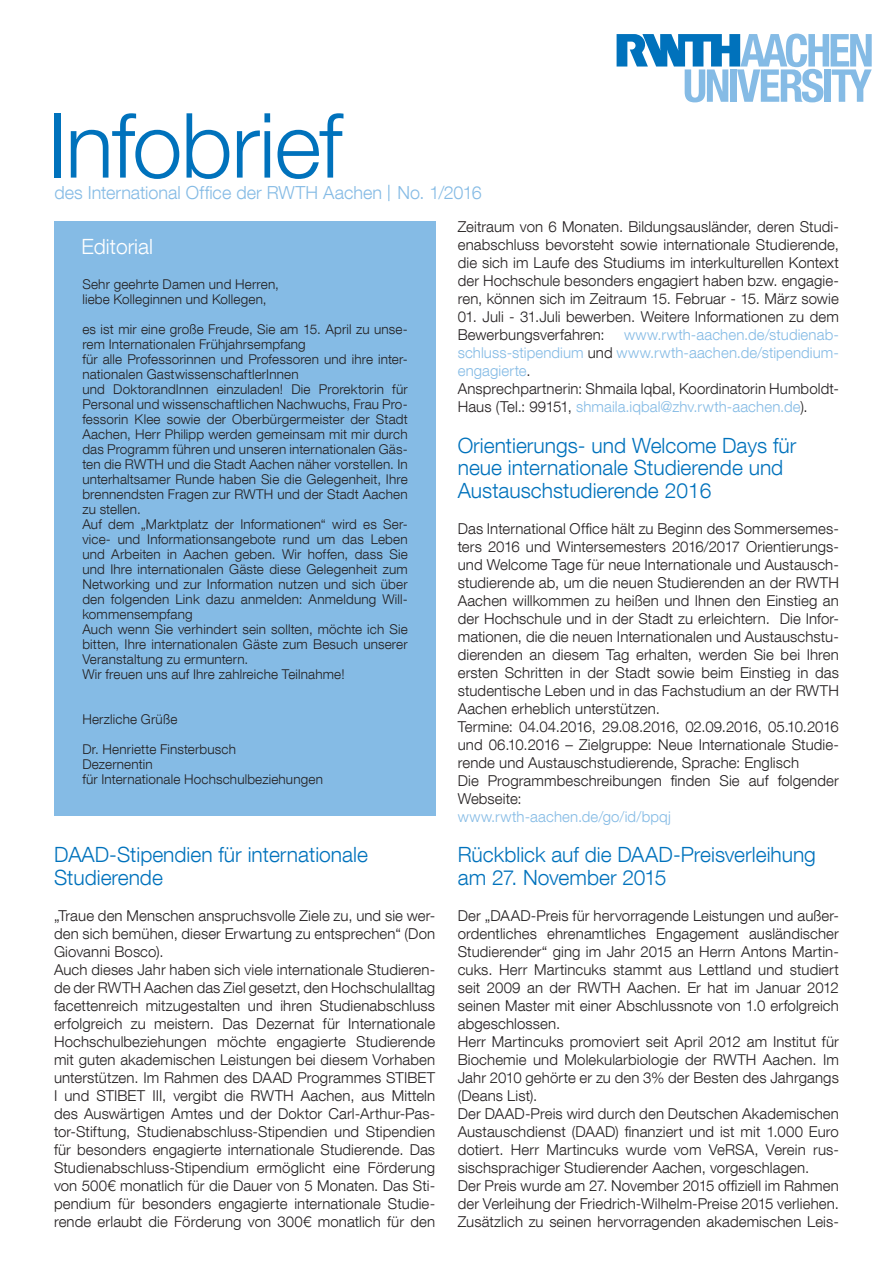
<style>
.page{position:relative;width:893px;height:1263px;background:#fff}
.page>*{position:absolute;margin:0;border:0;box-sizing:border-box;transform-origin:0 0}
.t1{font:300 90px "Helvetica Neue LT Com";letter-spacing:-.015em;color:#0072bc}
.t2{font:300 21px/22.5px "Helvetica Neue LT Com";color:#0072bc}
.t3{font:300 21px "Helvetica Neue LT Com";color:#fff}
.t4{font:300 18px "Helvetica Neue LT Com";color:#85bbe5}
.t5{font:300 15px/18px "Helvetica Neue LT Com";letter-spacing:.01em;color:#231f20}
.t6{font:300 15px/18px "Helvetica Neue LT Com";letter-spacing:.01em;color:#85bbe5}
.t7{font:300 13.5px/15px "Helvetica Neue LT Com";letter-spacing:.01em;color:#231f20}
.s1{color:#231f20}
</style>
<div class="page">
<div style="left:54px;top:222px;width:382px;height:594px;background:#85bbe5"></div>
<svg style="left:617px;top:34px;width:255px;height:68px"></svg>
<svg style="left:388px;top:185px;width:1px;height:16px"></svg>
<h1 class="t1" style="left:47px;top:91px;width:297px">Infobrief</h1>
<p class="t4" style="left:54px;top:182px;width:429px">des International Office der RWTH Aachen No. 1/2016</p>
<h2 class="t3" style="left:81px;top:234px;width:73px">Editorial</h2>
<p class="t7" style="left:82px;top:276px;width:198px">Sehr geehrte Damen und Herren, liebe Kolleginnen und Kollegen,</p>
<p class="t7" style="left:82px;top:321px;width:327px">es ist mir eine große Freude, Sie am 15. April zu unse&shy;rem Internationalen Frühjahrsempfang<br>für alle Professorinnen und Professoren und ihre inter&shy;nationalen GastwissenschaftlerInnen<br>und DoktorandInnen einzuladen! Die Prorektorin für Personal und wissenschaftlichen Nachwuchs, Frau Pro&shy;fessorin Klee sowie der Oberbürgermeister der Stadt Aachen, Herr Philipp werden gemeinsam mit mir durch das Programm führen und unseren internationalen Gäs&shy;ten die RWTH und die Stadt Aachen näher vorstellen. In unterhaltsamer Runde haben Sie die Gelegenheit, Ihre brennendsten Fragen zur RWTH und der Stadt Aachen zu stellen.<br>Auf dem „Marktplatz der Informationen“ wird es Ser&shy;vice- und Informationsangebote rund um das Leben und Arbeiten in Aachen geben. Wir hoffen, dass Sie und Ihre internationalen Gäste diese Gelegenheit zum Networking und zur Information nutzen und sich über den folgenden Link dazu anmelden: Anmeldung Will&shy;kommensempfang<br>Auch wenn Sie verhindert sein sollten, möchte ich Sie bitten, Ihre internationalen Gäste zum Besuch unserer Veranstaltung zu ermuntern.<br>Wir freuen uns auf Ihre zahlreiche Teilnahme!</p>
<p class="t7" style="left:82px;top:711px;width:96px">Herzliche Grüße</p>
<p class="t7" style="left:82px;top:741px;width:242px">Dr. Henriette Finsterbusch<br>Dezernentin<br>für Internationale Hochschulbeziehungen</p>
<h2 class="t2" style="left:54px;top:843px;width:315px">DAAD-Stipendien für internationale<br>Studierende</h2>
<p class="t5" style="left:54px;top:906px;width:383px">„Traue den Menschen anspruchsvolle Ziele zu, und sie wer&shy;den sich bemühen, dieser Erwartung zu entsprechen“ (Don Giovanni Bosco).<br>Auch dieses Jahr haben sich viele internationale Studieren&shy;de der RWTH Aachen das Ziel gesetzt, den Hochschulalltag facettenreich mitzugestalten und ihren Studienabschluss erfolgreich zu meistern. Das Dezernat für Internationale Hochschulbeziehungen möchte engagierte Studierende mit guten akademischen Leistungen bei diesem Vorhaben unterstützen. Im Rahmen des DAAD Programmes STIBET I und STIBET III, vergibt die RWTH Aachen, aus Mitteln des Auswärtigen Amtes und der Doktor Carl-Arthur-Pas&shy;tor-Stiftung, Studienabschluss-Stipendien und Stipendien für besonders engagierte internationale Studierende. Das Studienabschluss-Stipendium ermöglicht eine Förderung von 500€ monatlich für die Dauer von 5 Monaten. Das Sti&shy;pendium für besonders engagierte internationale Studie&shy;rende erlaubt die Förderung von 300€ monatlich für den</p>
<p class="t5" style="left:458px;top:218px;width:383px;text-align:justify">Zeitraum von 6 Monaten. Bildungsausländer, deren Studi&shy;enabschluss bevorsteht sowie internationale Studierende, die sich im Laufe des Studiums im interkulturellen Kontext der Hochschule besonders engagiert haben bzw. engagie&shy;ren, können sich im Zeitraum 15. Februar - 15. März sowie</p>
<p class="t5" style="left:458px;top:308px;width:383px">01. Juli - 31.Juli bewerben. Weitere Informationen zu dem<br>Bewerbungsverfahren:</p>
<p class="t6" style="left:458px;top:326px;width:383px;text-indent:166px">www.rwth-aachen.de/studienab&shy;schluss-stipendium <span class="s1">und</span> www.rwth-aachen.de/stipendium&shy;engagierte<span class="s1">.<br>Ansprechpartnerin: Shmaila Iqbal, Koordinatorin Humboldt-Haus (Tel.: 99151,</span> shmaila.iqbal@zhv.rwth-aachen.de<span class="s1">).</span></p>
<h2 class="t2" style="left:458px;top:434px;width:340px">Orientierungs- und Welcome Days für neue internationale Studierende und<br>Austauschstudierende 2016</h2>
<p class="t5" style="left:458px;top:519px;width:383px">Das International Office hält zu Beginn des Sommersemes&shy;ters 2016 und Wintersemesters 2016/2017 Orientierungs&shy;und Welcome Tage für neue Internationale und Austausch&shy;studierende ab, um die neuen Studierenden an der RWTH Aachen willkommen zu heißen und Ihnen den Einstieg an der Hochschule und in der Stadt zu erleichtern. Die Infor&shy;mationen, die die neuen Internationalen und Austauschstu&shy;dierenden an diesem Tag erhalten, werden Sie bei Ihren ersten Schritten in der Stadt sowie beim Einstieg in das studentische Leben und in das Fachstudium an der RWTH Aachen erheblich unterstützen.<br>Termine: 04.04.2016, 29.08.2016, 02.09.2016, 05.10.2016 und 06.10.2016 – Zielgruppe: Neue Internationale Studie&shy;rende und Austauschstudierende, Sprache: Englisch<br>Die Programmbeschreibungen finden Sie auf folgender Webseite:</p>
<p class="t6" style="left:458px;top:807px;width:215px">www.rwth-aachen.de/go/id/bpqj</p>
<h2 class="t2" style="left:458px;top:843px;width:360px">Rückblick auf die DAAD-Preisverleihung am 27. November 2015</h2>
<p class="t5" style="left:458px;top:906px;width:383px">Der „DAAD-Preis für hervorragende Leistungen und außer&shy;ordentliches ehrenamtliches Engagement ausländischer Studierender“ ging im Jahr 2015 an Herrn Antons Martin&shy;cuks. Herr Martincuks stammt aus Lettland und studiert seit 2009 an der RWTH Aachen. Er hat im Januar 2012 seinen Master mit einer Abschlussnote von 1.0 erfolgreich abgeschlossen.<br>Herr Martincuks promoviert seit April 2012 am Institut für Biochemie und Molekularbiologie der RWTH Aachen. Im Jahr 2010 gehörte er zu den 3% der Besten des Jahrgangs (Deans List).<br>Der DAAD-Preis wird durch den Deutschen Akademischen Austauschdienst (DAAD) finanziert und ist mit 1.000 Euro dotiert. Herr Martincuks wurde vom VeRSA, Verein rus&shy;sischsprachiger Studierender Aachen, vorgeschlagen.<br>Der Preis wurde am 27. November 2015 offiziell im Rahmen der Verleihung der Friedrich-Wilhelm-Preise 2015 verliehen.<br>Zusätzlich zu seinen hervorragenden akademischen Leis-</p>
</div>
